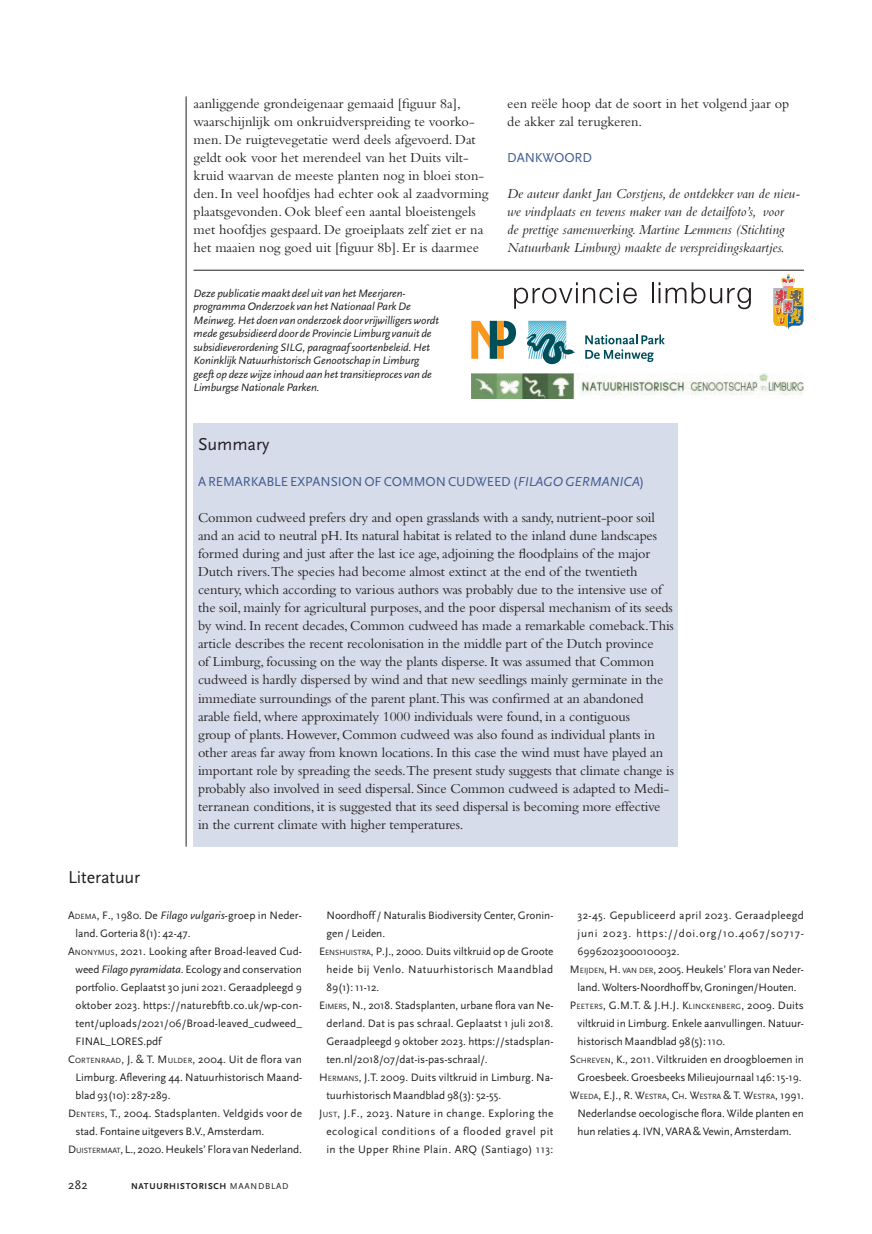
<style>
.page{position:relative;width:872px;height:1234px;background:#fff}
.page>*{position:absolute;margin:0;border:0;box-sizing:border-box;transform-origin:0 0}
.t1{font:18px "Scala Sans";letter-spacing:-.005em;color:#231f20}
.t2{font:14.25px/18px "Bembo";letter-spacing:-.01em;color:#231f20}
.t3{font:italic 14.25px/18px "Bembo";color:#231f20}
.t4{font:13.5px "Scala Sans";letter-spacing:-.005em;color:#405b90}
.t5{font:12.75px "Scala Sans";color:#231f20}
.t6{font:11.25px/18px "Scala Sans";color:#231f20}
.t7{font:italic 11.25px/13.5px "Scala Sans";letter-spacing:-.005em;color:#231f20}
.t8{font:11.25px "Scala Sans";letter-spacing:.03em;color:#231f20}
.t9{font:11.25px "Scala Sans";color:#231f20}
.t10{font:11.25px "Scala Sans";letter-spacing:.035em;color:#231f20}
.t11{font:11.25px "Scala Sans";letter-spacing:.045em;color:#231f20}
.t12{font:11.25px "Scala Sans";letter-spacing:.07em;color:#231f20}
.t13{font:700 8.85px "Scala Sans";letter-spacing:.08em;color:#231f20}
.t14{font:7.8px "Scala Sans";letter-spacing:.025em;color:#231f20}
.t15{font:7.8px "Scala Sans";color:#231f20}
.s1{font-style:italic}
.s2{font-style:inherit}
.s3{font-size:7.8px}
.s4{font-weight:400}
.s5{font-size:11.25px}
</style>
<div class="page">
<hr style="left:186px;top:96px;width:1px;height:750px;background:#231f20">
<div style="left:193px;top:423px;width:485px;height:423px;background:#d7dcea"></div>
<svg style="left:514px;top:282px;width:123px;height:27px"></svg>
<hr style="left:651px;top:282px;width:2px;height:21px;background:#231f20">
<svg style="left:658px;top:282px;width:93px;height:27px"></svg>
<svg style="left:773px;top:273px;width:31px;height:56px"></svg>
<img style="left:471px;top:373px;width:332px;height:25px">
<svg style="left:471px;top:321px;width:45px;height:38px"></svg>
<svg style="left:526px;top:321px;width:49px;height:43px"></svg>
<svg style="left:585px;top:334px;width:80px;height:28px"></svg>
<hr style="left:193px;top:270px;width:611px;height:1px;background:#231f20">
<p class="t2" style="left:193px;top:94px;width:296px">aanliggende grondeigenaar gemaaid [figuur 8a], waarschijnlijk om onkruidverspreiding te voorko&shy;men. De ruigtevegetatie werd deels afgevoerd. Dat geldt ook voor het merendeel van het Duits vilt&shy;kruid waarvan de meeste planten nog in bloei ston&shy;den. In veel hoofdjes had echter ook al zaadvorming plaatsgevonden. Ook bleef een aantal bloeistengels met hoofdjes gespaard. De groeiplaats zelf ziet er na het maaien nog goed uit [figuur 8b]. Er is daarmee</p>
<p class="t7" style="left:193px;top:286px;width:247px">Deze publicatie maakt deel uit van het Meerjaren&shy;programma Onderzoek van het Nationaal Park De Meinweg. Het doen van onderzoek door vrijwilligers wordt mede gesubsidieerd door de Provincie Limburg vanuit de subsidieverordening SILG, paragraaf soortenbeleid. Het Koninklijk Natuurhistorisch Genootschap in Limburg geeft op deze wijze inhoud aan het transitieproces van de Limburgse Nationale Parken.</p>
<p class="t2" style="left:507px;top:94px;width:283px">een reële hoop dat de soort in het volgend jaar op de akker zal terugkeren.</p>
<p class="t4" style="left:507px;top:150px;width:86px">DANKWOORD</p>
<p class="t3" style="left:507px;top:184px;width:294px">De auteur dankt Jan Corstjens, de ontdekker van de nieu&shy;we vindplaats en tevens maker van de detailfoto’s, voor<br>de prettige samenwerking. Martine Lemmens (Stichting Natuurbank Limburg) maakte de verspreidingskaartjes.</p>
<p class="t1" style="left:198px;top:434px;width:73px">Summary</p>
<p class="t4" style="left:198px;top:474px;width:448px">A REMARKABLE EXPANSION OF COMMON CUDWEED (<span class="s1">FILAGO GERMANICA</span>)</p>
<p class="t2" style="left:198px;top:508px;width:477px">Common cudweed prefers dry and open grasslands with a sandy, nutrient-poor soil and an acid to neutral pH. Its natural habitat is related to the inland dune landscapes formed during and just after the last ice age, adjoining the floodplains of the major Dutch rivers.The species had become almost extinct at the end of the twentieth century, which according to various authors was probably due to the intensive use of the soil, mainly for agricultural purposes, and the poor dispersal mechanism of its seeds by wind. In recent decades, Common cudweed has made a remarkable comeback.This article describes the recent recolonisation in the middle part of the Dutch province<br>of Limburg, focussing on the way the plants disperse. It was assumed that Common cudweed is hardly dispersed by wind and that new seedlings mainly germinate in the immediate surroundings of the parent plant.This was confirmed at an abandoned arable field, where approximately 1000 individuals were found, in a contiguous<br>group of plants. However, Common cudweed was also found as individual plants in other areas far away from known locations. In this case the wind must have played an important role by spreading the seeds.The present study suggests that climate change is probably also involved in seed dispersal. Since Common cudweed is adapted to Medi&shy;terranean conditions, it is suggested that its seed dispersal is becoming more effective in the current climate with higher temperatures.</p>
<p class="t1" style="left:68px;top:866px;width:74px">Literatuur</p>
<p class="t6" style="left:68px;top:906px;width:235px"><span class="s2">A</span><span class="s3">DEMA</span><span class="s2">, F.,</span> 1980. De <span class="s1">Filago vulgaris</span>-groep in Neder-</p>
<p class="t6" style="left:76px;top:924px;width:117px">land. Gorteria 8(1): 42-47.</p>
<p class="t6" style="left:68px;top:942px;width:235px"><span class="s2">A</span><span class="s3">NONYMUS</span>, 2021. Looking after Broad-leaved Cud-</p>
<p class="t6" style="left:76px;top:960px;width:228px">weed <span class="s1">Filago pyramidata</span>. Ecology and conservation</p>
<p class="t6" style="left:76px;top:978px;width:228px">portfolio. Geplaatst 30 juni 2021. Geraadpleegd 9</p>
<p class="t6" style="left:76px;top:996px;width:228px">oktober 2023. https://naturebftb.co.uk/wp-con-</p>
<p class="t6" style="left:76px;top:1014px;width:228px">tent/uploads/2021/06/Broad-leaved_cudweed_</p>
<p class="t6" style="left:76px;top:1032px;width:87px">FINAL_LORES.pdf</p>
<p class="t9" style="left:68px;top:1052px;width:235px">C<span class="s3">ORTENRAAD</span>, J . &amp; T. M <span class="s3">U LDER</span>, 2004. <span class="s2">Uit de flora van</span></p>
<p class="t6" style="left:76px;top:1068px;width:228px">Limburg. Aflevering 44. Natuurhistorisch Maand-</p>
<p class="t6" style="left:76px;top:1086px;width:96px">blad 93(10): 287-289.</p>
<p class="t6" style="left:68px;top:1104px;width:235px"><span class="s2">D</span> <span class="s3">ENTERS</span><span class="s2">, T.</span>, 2004. Stadsplanten. Veldgids voor de</p>
<p class="t6" style="left:76px;top:1122px;width:190px">stad. Fontaine uitgevers B.V., Amsterdam.</p>
<p class="t6" style="left:68px;top:1140px;width:235px"><span class="s2">D</span> <span class="s3">U ISTERMAAT</span><span class="s2">, L.</span>, 2020. Heukels’ Flora van Nederland.</p>
<p class="t5" style="left:68px;top:1177px;width:21px">282</p>
<p class="t13" style="left:131px;top:1180px;width:159px">NATUURHISTORISCH <span class="s4">MAANDBLAD</span></p>
<p class="t6" style="left:326px;top:906px;width:228px">Noordhoff / Naturalis Biodiversity Center, Gronin-</p>
<p class="t6" style="left:326px;top:924px;width:60px">gen / Leiden.</p>
<p class="t6" style="left:319px;top:942px;width:236px"><span class="s2">E</span> <span class="s3">ENSHU ISTRA</span><span class="s2">, P.J.,</span> 2000. Duits viltkruid op de Groote</p>
<p class="t10" style="left:326px;top:962px;width:228px">heide bij Venlo. Natuurhistorisch Maandblad</p>
<p class="t6" style="left:326px;top:978px;width:54px">89(1): 11-12.</p>
<p class="t6" style="left:319px;top:996px;width:236px"><span class="s2">E</span> <span class="s3">IMERS</span><span class="s2">, N .</span>, 2018. Stadsplanten, urbane flora van Ne-</p>
<p class="t6" style="left:326px;top:1014px;width:228px">derland. Dat is pas schraal. Geplaatst 1 juli 2018.</p>
<p class="t6" style="left:326px;top:1032px;width:228px">Geraadpleegd 9 oktober 2023. https://stadsplan-</p>
<p class="t6" style="left:326px;top:1050px;width:163px">ten.nl/2018/07/dat-is-pas-schraal/.</p>
<p class="t6" style="left:319px;top:1068px;width:236px"><span class="s2">H</span> <span class="s3">ERMANS</span><span class="s2">, J .T</span>. 2009. Duits viltkruid in Limburg. Na-</p>
<p class="t6" style="left:326px;top:1086px;width:176px">tuurhistorisch Maandblad 98(3): 52-55.</p>
<p class="t8" style="left:319px;top:1106px;width:236px"><span class="s2">J</span> <span class="s3">UST</span><span class="s2">, J .F.</span>, 2023. Nature in change. Exploring the</p>
<p class="t11" style="left:326px;top:1124px;width:228px">ecological conditions of a flooded gravel pit</p>
<p class="t8" style="left:326px;top:1142px;width:228px">in the Upper Rhine Plain. ARQ (Santiago) 113:</p>
<p class="t8" style="left:577px;top:908px;width:228px">32-45. Gepubliceerd april 2023. Geraadpleegd</p>
<p class="t12" style="left:577px;top:926px;width:228px">juni 2023. https://doi.org/10.4067/s0717-</p>
<p class="t6" style="left:577px;top:942px;width:103px">69962023000100032.</p>
<p class="t6" style="left:570px;top:960px;width:235px"><span class="s2">M</span> <span class="s3">EIJDEN</span><span class="s2">, H .</span> <span class="s3">VAN DER</span>, 2005. Heukels’ Flora van Neder-</p>
<p class="t6" style="left:577px;top:978px;width:221px">land. Wolters-Noordhoff bv, Groningen/Houten.</p>
<p class="t14" style="left:570px;top:1001px;width:235px"><span class="s5">P</span>EETERS<span class="s5">, G.M.T. &amp; J.H.J. K</span>LINCKENBERG<span class="s5">, 2009. Duits</span></p>
<p class="t6" style="left:577px;top:1014px;width:228px">viltkruid in Limburg. Enkele aanvullingen. Natuur-</p>
<p class="t6" style="left:577px;top:1032px;width:149px">historisch Maandblad 98(5): 110.</p>
<p class="t6" style="left:570px;top:1050px;width:235px"><span class="s2">S</span><span class="s3">CHREVEN</span><span class="s2">, K</span>., 2011. Viltkruiden en droogbloemen in</p>
<p class="t6" style="left:577px;top:1068px;width:226px">Groesbeek. Groesbeeks Milieujournaal 146: 15-19.</p>
<p class="t15" style="left:570px;top:1091px;width:235px"><span class="s5">W</span>EEDA<span class="s5">, E.J., R. W</span>ESTRA<span class="s5">, C</span>H<span class="s5">. W</span>ESTRA <span class="s5">&amp; T. W</span>ESTRA<span class="s5">, 1991.</span></p>
<p class="t6" style="left:577px;top:1104px;width:228px">Nederlandse oecologische flora. Wilde planten en hun relaties 4. IVN, VARA &amp; Vewin, Amsterdam.</p>
</div>
